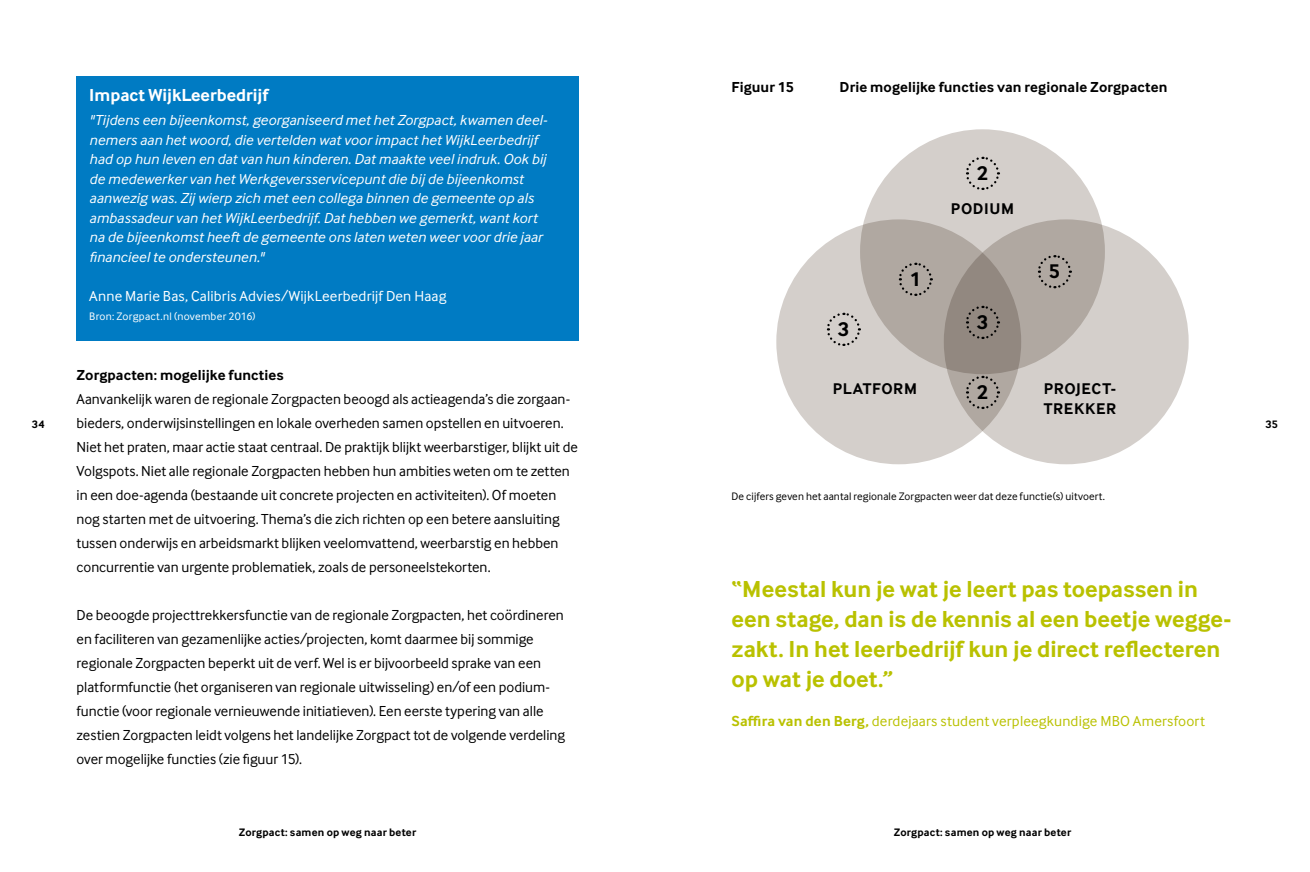
<style>
.page{position:relative;width:1310px;height:872px;background:#fff}
.page>*{position:absolute;margin:0;border:0;box-sizing:border-box;transform-origin:0 0}
.t1{font:700 24px/30px "Inter Face";color:#b9c100}
.t2{font:700 20.7px "Inter Face";color:#000}
.t3{font:700 18px "Inter Face";color:#fff}
.t4{font:700 16.05px/20.7px "Inter Face";letter-spacing:.04em;color:#000}
.t5{font:15px/24px "Inter Face";color:#000}
.t6{font:italic 15px/19.5px "Inter Face";letter-spacing:.005em;color:#fff}
.t7{font:700 15px "Inter Face";letter-spacing:.005em;color:#000}
.t8{font:15px "Inter Face";letter-spacing:.01em;color:#b9c100}
.t9{font:15px "Inter Face";letter-spacing:.01em;color:#fff}
.t10{font:11.25px "Inter Face";letter-spacing:.01em;color:#000}
.t11{font:700 11.25px "Inter Face";letter-spacing:.015em;color:#000}
.t12{font:11.25px "Inter Face";letter-spacing:.02em;color:#fff}
.s1{font-weight:700}
</style>
<div class="page">
<div style="left:77px;top:77px;width:502px;height:264px;background:#007bc3"></div>
<div style="left:860px;top:129px;width:245px;height:245px;background:#d4cfcb;border-radius:50%"></div>
<svg style="left:776px;top:219px;width:245px;height:245px;background:#cac4bf"></svg>
<svg style="left:944px;top:219px;width:244px;height:245px;background:#c1bbb6"></svg>
<svg style="left:966px;top:156px;width:34px;height:34px"></svg>
<svg style="left:897px;top:261px;width:36px;height:36px"></svg>
<svg style="left:1036px;top:254px;width:36px;height:36px"></svg>
<svg style="left:964px;top:304px;width:36px;height:36px"></svg>
<svg style="left:964px;top:374px;width:36px;height:36px"></svg>
<svg style="left:825px;top:311px;width:36px;height:36px"></svg>
<p class="t3" style="left:89px;top:85px;width:181px">Impact WijkLeerbedrijf</p>
<p class="t6" style="left:89px;top:110px;width:459px">"Tijdens een bijeenkomst, georganiseerd met het Zorgpact, kwamen deel&shy;nemers aan het woord, die vertelden wat voor impact het WijkLeerbedrijf had op hun leven en dat van hun kinderen. Dat maakte veel indruk. Ook bij de medewerker van het Werkgeversservicepunt die bij de bijeenkomst aanwezig was. Zij wierp zich met een collega binnen de gemeente op als ambassadeur van het WijkLeerbedrijf. Dat hebben we gemerkt, want kort na de bijeenkomst heeft de gemeente ons laten weten weer voor drie jaar financieel te ondersteunen."</p>
<p class="t9" style="left:89px;top:287px;width:359px">Anne Marie Bas, Calibris Advies/WijkLeerbedrijf Den Haag</p>
<p class="t12" style="left:89px;top:310px;width:168px">Bron: Zorgpact.nl (november 2016)</p>
<p class="t7" style="left:731px;top:78px;width:64px">Figuur 15</p>
<p class="t7" style="left:839px;top:78px;width:329px">Drie mogelijke functies van regionale Zorgpacten</p>
<h2 class="t2" style="left:838px;top:317px;width:13px">3</h2>
<h2 class="t2" style="left:910px;top:267px;width:13px">1</h2>
<h2 class="t2" style="left:977px;top:161px;width:13px">2</h2>
<p class="t4" style="left:951px;top:198px;width:65px">PODIUM</p>
<h2 class="t2" style="left:977px;top:310px;width:13px">3</h2>
<h2 class="t2" style="left:1049px;top:259px;width:13px">5</h2>
<p class="t7" style="left:77px;top:366px;width:209px">Zorgpacten: mogelijke functies</p>
<p class="t5" style="left:77px;top:387px;width:503px">Aanvankelijk waren de regionale Zorgpacten beoogd als actieagenda’s die zorgaan&shy;bieders, onderwijsinstellingen en lokale overheden samen opstellen en uitvoeren.<br>Niet het praten, maar actie staat centraal. De praktijk blijkt weerbarstiger, blijkt uit de Volgspots. Niet alle regionale Zorgpacten hebben hun ambities weten om te zetten in een doe-agenda (bestaande uit concrete projecten en activiteiten). Of moeten nog starten met de uitvoering. Thema’s die zich richten op een betere aansluiting tussen onderwijs en arbeidsmarkt blijken veelomvattend, weerbarstig en hebben concurrentie van urgente problematiek, zoals de personeelstekorten.</p>
<p class="t5" style="left:77px;top:603px;width:490px">De beoogde projecttrekkersfunctie van de regionale Zorgpacten, het coördineren en faciliteren van gezamenlijke acties/projecten, komt daarmee bij sommige regionale Zorgpacten beperkt uit de verf. Wel is er bijvoorbeeld sprake van een platformfunctie (het organiseren van regionale uitwisseling) en/of een podium&shy;functie (voor regionale vernieuwende initiatieven). Een eerste typering van alle zestien Zorgpacten leidt volgens het landelijke Zorgpact tot de volgende verdeling over mogelijke functies (zie figuur 15).</p>
<p class="t4" style="left:1044px;top:378px;width:74px">PROJECT-<br>TREKKER</p>
<p class="t4" style="left:833px;top:378px;width:86px">PLATFORM</p>
<h2 class="t2" style="left:977px;top:380px;width:13px">2</h2>
<p class="t11" style="left:32px;top:418px;width:14px">34</p>
<p class="t11" style="left:1265px;top:418px;width:14px">35</p>
<p class="t10" style="left:731px;top:489px;width:375px">De cijfers geven het aantal regionale Zorgpacten weer dat deze functie(s) uitvoert.</p>
<h1 class="t1" style="left:731px;top:574px;width:501px">“Meestal kun je wat je leert pas toepassen in een stage, dan is de kennis al een beetje wegge&shy;zakt. In het leerbedrijf kun je direct reflecteren op wat je doet.”</h1>
<p class="t8" style="left:731px;top:712px;width:475px"><span class="s1">Saffira van den Berg,</span> derdejaars student verpleegkundige MBO Amersfoort</p>
<p class="t11" style="left:239px;top:826px;width:179px">Zorgpact: samen op weg naar beter</p>
<p class="t11" style="left:893px;top:826px;width:179px">Zorgpact: samen op weg naar beter</p>
</div>
